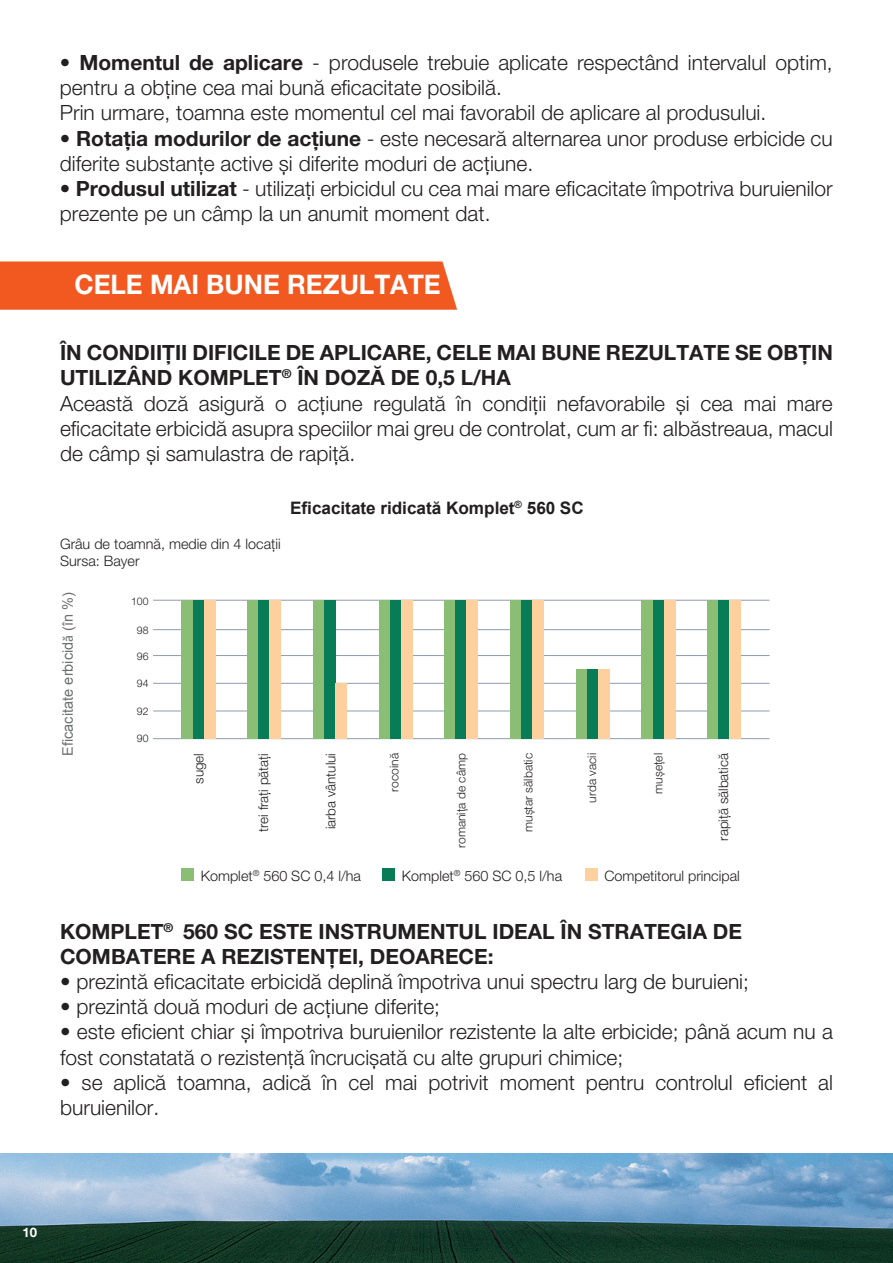
<style>
.page{position:relative;width:893px;height:1263px;background:#fff}
.page>*{position:absolute;margin:0;border:0;box-sizing:border-box;transform-origin:0 0}
.t1{font:700 27px "Helvetica Neue LTW1 G";color:#fff;scale:.96 1}
.t2{font:300 21px/25.2px "Helvetica Neue LTW1 G";color:#231f20}
.t3{font:700 21px/25.2px "Helvetica Neue LTW1 G";color:#231f20}
.t4{font:700 17.1px "Arial";color:#231f20}
.t5{font:14.55px "Arial";color:#6d6f71}
.t6{font:300 14.4px/17.2px "Helvetica Neue LTW1 G";color:#231f20}
.t7{font:300 13.5px "Helvetica Neue LTW1 G";color:#231f20}
.t8{font:700 13.05px "Helvetica Neue LTW1 G";color:#fff}
.t9{font:300 12px "Helvetica Neue LTW1 G";color:#231f20}
.t10{font:300 10.5px "Helvetica Neue LTW1 G";color:#231f20}
.s1{font-weight:700}
.s2{font-family:"Calibri"}
</style>
<div class="page">
<img style="left:0;top:1154px;width:893px;height:109px">
<div style="left:0;top:261px;width:457px;height:49px;background:#f15921"></div>
<div style="left:585px;top:868px;width:12px;height:12px;background:#fdd09d"></div>
<div style="left:182px;top:868px;width:12px;height:12px;background:#8abe75"></div>
<div style="left:383px;top:868px;width:12px;height:12px;background:#087c57"></div>
<hr style="left:153px;top:629px;width:617px;height:1px;background:#8e9caf">
<hr style="left:153px;top:600px;width:617px;height:1px;background:#8e9caf">
<hr style="left:153px;top:655px;width:617px;height:1px;background:#8e9caf">
<hr style="left:153px;top:683px;width:617px;height:1px;background:#8e9caf">
<hr style="left:153px;top:711px;width:617px;height:1px;background:#8e9caf">
<hr style="left:153px;top:738px;width:617px;height:1px;background:#8e9caf">
<div style="left:182px;top:600px;width:11px;height:138px;background:#8abe75"></div>
<div style="left:193px;top:600px;width:11px;height:138px;background:#087c57"></div>
<div style="left:204px;top:600px;width:11px;height:139px;background:#fdd09d"></div>
<div style="left:248px;top:600px;width:11px;height:138px;background:#8abe75"></div>
<div style="left:259px;top:600px;width:11px;height:138px;background:#087c57"></div>
<div style="left:270px;top:600px;width:11px;height:139px;background:#fdd09d"></div>
<div style="left:313px;top:600px;width:11px;height:138px;background:#8abe75"></div>
<div style="left:324px;top:600px;width:11px;height:138px;background:#087c57"></div>
<div style="left:335px;top:683px;width:11px;height:56px;background:#fdd09d"></div>
<div style="left:379px;top:600px;width:11px;height:138px;background:#8abe75"></div>
<div style="left:390px;top:600px;width:11px;height:138px;background:#087c57"></div>
<div style="left:401px;top:600px;width:11px;height:139px;background:#fdd09d"></div>
<div style="left:445px;top:600px;width:11px;height:138px;background:#8abe75"></div>
<div style="left:456px;top:600px;width:11px;height:138px;background:#087c57"></div>
<div style="left:467px;top:600px;width:11px;height:139px;background:#fdd09d"></div>
<div style="left:510px;top:600px;width:12px;height:138px;background:#8abe75"></div>
<div style="left:521px;top:600px;width:12px;height:138px;background:#087c57"></div>
<div style="left:533px;top:600px;width:11px;height:139px;background:#fdd09d"></div>
<div style="left:642px;top:600px;width:11px;height:138px;background:#8abe75"></div>
<div style="left:653px;top:600px;width:11px;height:138px;background:#087c57"></div>
<div style="left:664px;top:600px;width:11px;height:138px;background:#fdd09d"></div>
<div style="left:708px;top:600px;width:11px;height:138px;background:#8abe75"></div>
<div style="left:719px;top:600px;width:11px;height:138px;background:#087c57"></div>
<div style="left:730px;top:600px;width:11px;height:138px;background:#fdd09d"></div>
<div style="left:576px;top:669px;width:11px;height:70px;background:#8abe75"></div>
<div style="left:587px;top:669px;width:11px;height:70px;background:#087c57"></div>
<div style="left:598px;top:669px;width:11px;height:70px;background:#fdd09d"></div>
<p class="t2" style="left:60px;top:50px;width:774px">• <span class="s1">Momentul de aplicare</span> - produsele trebuie aplicate respectând intervalul optim, pentru a obține cea mai bună eficacitate posibilă.<br>Prin urmare, toamna este momentul cel mai favorabil de aplicare al produsului.</p>
<p class="t2" style="left:60px;top:125px;width:774px">• <span class="s1">Rotația modurilor de acțiune</span> - este necesară alternarea unor produse erbicide cu diferite substanțe active și diferite moduri de acțiune.</p>
<p class="t2" style="left:60px;top:176px;width:774px">• <span class="s1">Produsul utilizat</span> - utilizați erbicidul cu cea mai mare eficacitate împotriva buruienilor prezente pe un câmp la un anumit moment dat.</p>
<p class="t1" style="left:74px;top:268px;width:383px">CELE MAI BUNE REZULTATE</p>
<p class="t2" style="left:60px;top:340px;width:774px"><span class="s1">ÎN CONDIIȚII DIFICILE DE APLICARE, CELE MAI BUNE REZULTATE SE OBȚIN UTILIZÂND KOMPLET</span><sup>®</sup> <span class="s1">ÎN DOZĂ DE 0,5 L/HA<br></span>Această doză asigură o acțiune regulată în condiții nefavorabile și cea mai mare eficacitate erbicidă asupra speciilor mai greu de controlat, cum ar fi: albăstreaua, macul de câmp și samulastra de rapiță.</p>
<p class="t6" style="left:60px;top:535px;width:222px">Grâu de toamnă, medie din 4 locații<br>Sursa: Bayer</p>
<p class="t4" style="left:290px;top:497px;width:295px">Eficacitate ridicată Komplet<sup>®</sup> 560 SC</p>
<p class="t5" style="left:58px;top:756px;width:165px;rotate:-90deg">Eficacitate erbicid<span class="s2">ă</span> (în %)</p>
<p class="t10" style="left:131px;top:594px;width:19px">100</p>
<p class="t10" style="left:137px;top:623px;width:13px">98</p>
<p class="t10" style="left:137px;top:650px;width:13px">96</p>
<p class="t10" style="left:137px;top:677px;width:13px">94</p>
<p class="t10" style="left:137px;top:705px;width:13px">92</p>
<p class="t10" style="left:137px;top:732px;width:13px">90</p>
<p class="t7" style="left:191px;top:784px;width:32px;rotate:-90deg">sugel</p>
<p class="t7" style="left:255px;top:832px;width:80px;rotate:-90deg">trei frați pătați</p>
<p class="t7" style="left:322px;top:829px;width:78px;rotate:-90deg">iarba vântului</p>
<p class="t9" style="left:387px;top:791px;width:40px;rotate:-90deg">rocoină</p>
<p class="t9" style="left:454px;top:848px;width:96px;rotate:-90deg">romanița de câmp</p>
<p class="t9" style="left:521px;top:832px;width:80px;rotate:-90deg">muștar sălbatic</p>
<p class="t9" style="left:585px;top:802px;width:51px;rotate:-90deg">urda vacii</p>
<p class="t9" style="left:651px;top:794px;width:42px;rotate:-90deg">mușețel</p>
<p class="t7" style="left:715px;top:840px;width:89px;rotate:-90deg">rapiță sălbatică</p>
<p class="t6" style="left:201px;top:867px;width:162px">Komplet<sup>®</sup> 560 SC 0,4 l/ha</p>
<p class="t6" style="left:604px;top:867px;width:137px">Competitorul principal</p>
<p class="t6" style="left:402px;top:867px;width:162px">Komplet<sup>®</sup> 560 SC 0,5 l/ha</p>
<p class="t3" style="left:60px;top:918px;width:683px">KOMPLET<sup>®</sup> 560 SC ESTE INSTRUMENTUL IDEAL ÎN STRATEGIA DE<br>COMBATERE A REZISTENȚEI, DEOARECE:</p>
<p class="t2" style="left:60px;top:969px;width:690px">• prezintă eficacitate erbicidă deplină împotriva unui spectru larg de buruieni;</p>
<p class="t2" style="left:60px;top:994px;width:382px">• prezintă două moduri de acțiune diferite;</p>
<p class="t2" style="left:60px;top:1019px;width:774px">• este eficient chiar și împotriva buruienilor rezistente la alte erbicide; până acum nu a fost constatată o rezistență încrucișată cu alte grupuri chimice;</p>
<p class="t2" style="left:60px;top:1070px;width:774px">• se aplică toamna, adică în cel mai potrivit moment pentru controlul eficient al buruienilor.</p>
<p class="t8" style="left:22px;top:1225px;width:16px">10</p>
</div>
